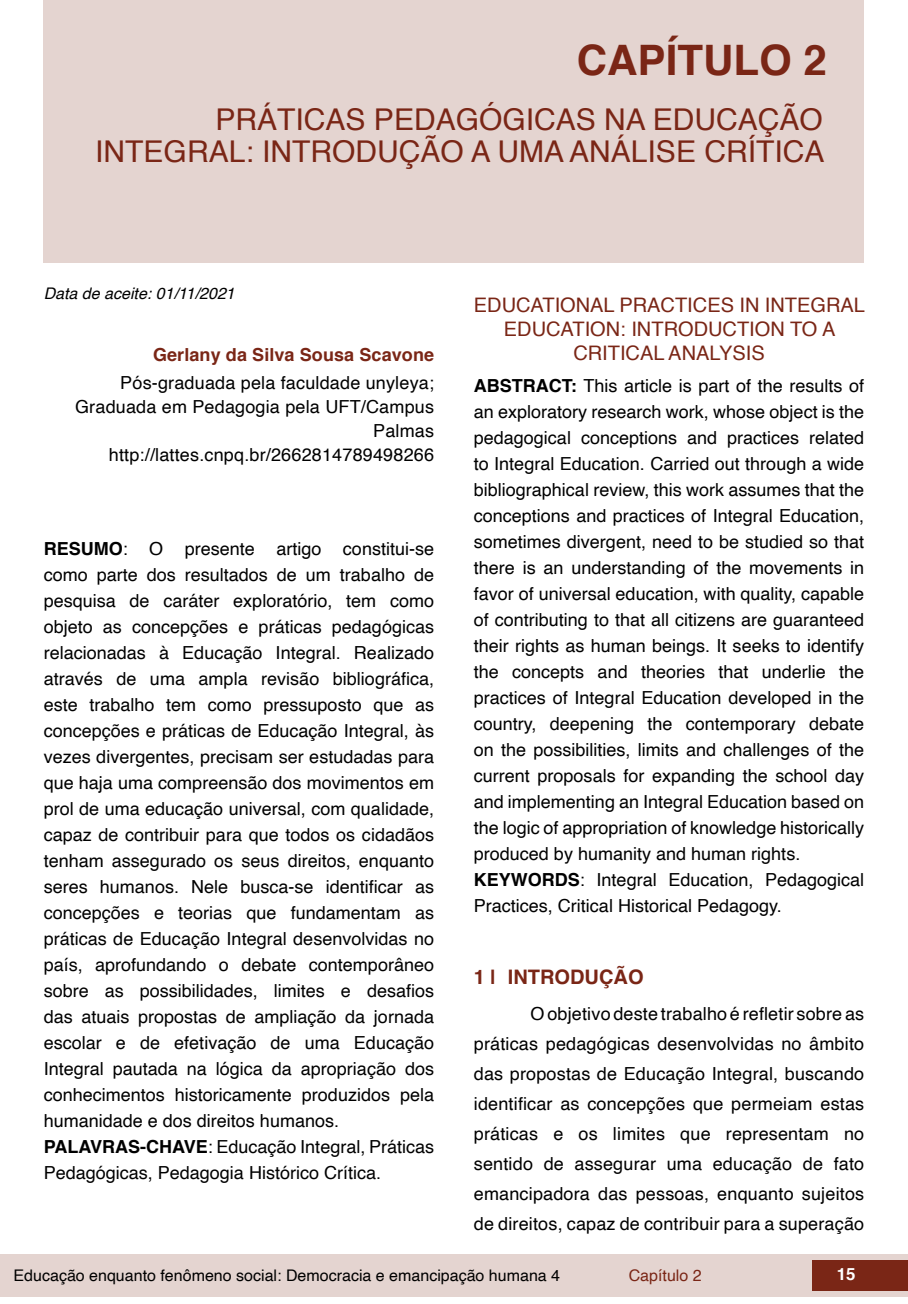
<style>
.page{position:relative;width:908px;height:1304px;background:#fff}
.page>*{position:absolute;margin:0;border:0;box-sizing:border-box;transform-origin:0 0}
.t1{font:700 42px "Helvetica";color:#7a2616}
.t2{font:30px/32px "Helvetica";color:#7a2616;text-align:right}
.t3{font:20px/24px "Helvetica";color:#7a2616;text-align:center}
.t4{font:700 20px "Helvetica";color:#7a2616}
.t5{font:18px/26px "Helvetica";color:#000}
.t6{font:700 18px "Helvetica";letter-spacing:.005em;color:#7a2616}
.t7{font:700 16.8px "Helvetica";color:#fff}
.t8{font:16px "Helvetica";color:#000}
.t9{font:italic 16px "Helvetica";color:#000}
.t10{font:16px "Helvetica";color:#7a2616}
.s1{font-weight:700}
</style>
<div class="page">
<div style="left:0;top:1254px;width:906px;height:43px;background:#e4d4d0"></div>
<div style="left:812px;top:1261px;width:95px;height:30px;background:#7a2616"></div>
<div style="left:44px;top:0;width:819px;height:263px;background:#e4d4d0"></div>
<h1 class="t1" style="left:576px;top:26px;width:251px">CAPÍTULO 2</h1>
<h2 class="t2" style="left:95px;top:104px;width:730px">PRÁTICAS PEDAGÓGICAS NA EDUCAÇÃO<br>INTEGRAL: INTRODUÇÃO A UMA ANÁLISE CRÍTICA</h2>
<p class="t9" style="left:44px;top:280px;width:192px">Data de aceite: 01/11/2021</p>
<p class="t6" style="left:153px;top:341px;width:282px">Gerlany da Silva Sousa Scavone</p>
<p class="t5" style="left:75px;top:371px;width:360px;line-height:24px;text-align:right">Pós-graduada pela faculdade unyleya;<br>Graduada em Pedagogia pela UFT/Campus<br>Palmas http://lattes.cnpq.br/2662814789498266</p>
<p class="t5" style="left:44px;top:536px;width:392px"><span class="s1">RESUMO</span>: O presente artigo constitui-se como parte dos resultados de um trabalho de pesquisa de caráter exploratório, tem como objeto as concepções e práticas pedagógicas relacionadas à Educação Integral. Realizado através de uma ampla revisão bibliográfica, este trabalho tem como pressuposto que as concepções e práticas de Educação Integral, às vezes divergentes, precisam ser estudadas para que haja uma compreensão dos movimentos em prol de uma educação universal, com qualidade, capaz de contribuir para que todos os cidadãos tenham assegurado os seus direitos, enquanto seres humanos. Nele busca-se identificar as concepções e teorias que fundamentam as práticas de Educação Integral desenvolvidas no país, aprofundando o debate contemporâneo sobre as possibilidades, limites e desafios das atuais propostas de ampliação da jornada escolar e de efetivação de uma Educação Integral pautada na lógica da apropriação dos conhecimentos historicamente produzidos pela humanidade e dos direitos humanos.<br><span class="s1">PALAVRAS-CHAVE</span>: Educação Integral, Práticas Pedagógicas, Pedagogia Histórico Crítica.</p>
<p class="t3" style="left:473px;top:294px;width:392px">EDUCATIONAL PRACTICES IN INTEGRAL<br>EDUCATION: INTRODUCTION TO A<br>CRITICAL ANALYSIS</p>
<p class="t5" style="left:473px;top:373px;width:392px"><span class="s1">ABSTRACT:</span> This article is part of the results of an exploratory research work, whose object is the pedagogical conceptions and practices related to Integral Education. Carried out through a wide bibliographical review, this work assumes that the conceptions and practices of Integral Education, sometimes divergent, need to be studied so that there is an understanding of the movements in favor of universal education, with quality, capable of contributing to that all citizens are guaranteed their rights as human beings. It seeks to identify the concepts and theories that underlie the practices of Integral Education developed in the country, deepening the contemporary debate on the possibilities, limits and challenges of the current proposals for expanding the school day and implementing an Integral Education based on the logic of appropriation of knowledge historically produced by humanity and human rights.<br><span class="s1">KEYWORDS</span>: Integral Education, Pedagogical Practices, Critical Historical Pedagogy.</p>
<p class="t4" style="left:473px;top:961px;width:171px">1 | INTRODUÇÃO</p>
<p class="t5" style="left:473px;top:999px;width:392px;line-height:30px;text-align:justify;text-indent:57px">O objetivo deste trabalho é refletir sobre as práticas pedagógicas desenvolvidas no âmbito das propostas de Educação Integral, buscando identificar as concepções que permeiam estas práticas e os limites que representam no sentido de assegurar uma educação de fato emancipadora das pessoas, enquanto sujeitos de direitos, capaz de contribuir para a superação</p>
<p class="t8" style="left:14px;top:1263px;width:548px">Educação enquanto fenômeno social: Democracia e emancipação humana 4</p>
<p class="t10" style="left:628px;top:1263px;width:74px">Capítulo 2</p>
<p class="t7" style="left:836px;top:1261px;width:20px">15</p>
</div>
